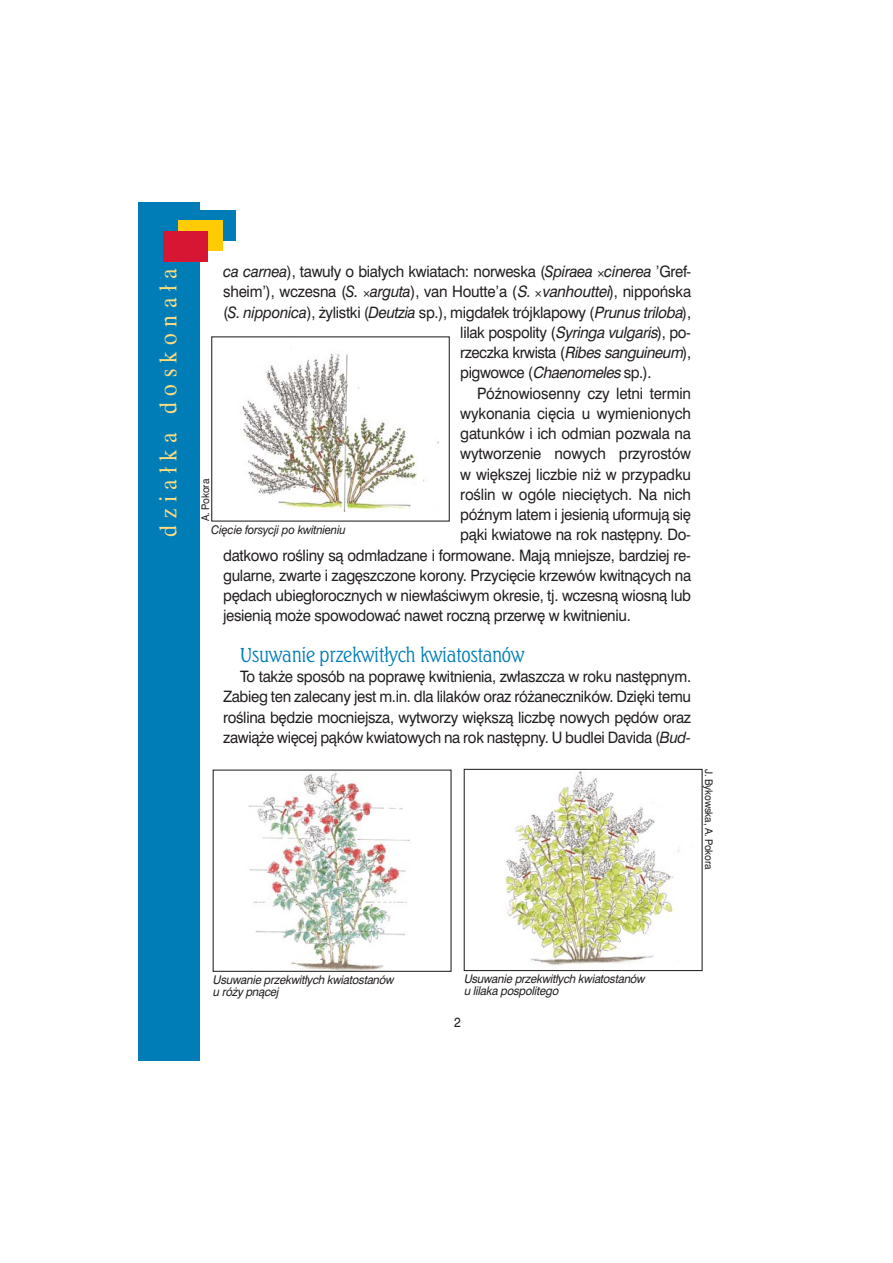
<style>
.page{position:relative;width:893px;height:1263px;background:#fff}
.page>*{position:absolute;margin:0;border:0;box-sizing:border-box;transform-origin:0 0}
.t1{font:24px "Dutch 801 PL";letter-spacing:.3em;color:#ffdd7e;scale:.9 1}
.t2{font:300 19.5px "Seagull PL";letter-spacing:-.02em;color:#007db6;scale:.95 1}
.t3{font:15.75px/20.2px "Swiss 721 PL";letter-spacing:-.02em;color:#231f20;text-align:justify;scale:.95 1}
.t4{font:13.5px "Swiss 721 PL";color:#231f20;scale:.9 1}
.t5{font:italic 12px/12px "Swiss 721 PL";color:#231f20;scale:.95 1}
.t6{font:italic 12px "Swiss 721 PL";letter-spacing:-.02em;color:#231f20;scale:.95 1}
.t7{font:10.5px "Swiss 721 PL";letter-spacing:-.02em;color:#231f20;scale:.95 1}
.s1{font-style:italic}
</style>
<div class="page">
<div style="left:138px;top:202px;width:61px;height:859px;background:#007db6"></div>
<div style="left:191px;top:210px;width:44px;height:31px;background:#007db6"></div>
<div style="left:178px;top:220px;width:44px;height:31px;background:#ffcb04"></div>
<div style="left:163px;top:231px;width:45px;height:31px;background:#d71634"></div>
<img style="left:248px;top:773px;width:162px;height:197px">
<img style="left:505px;top:771px;width:175px;height:194px">
<div style="left:463px;top:769px;width:239px;height:202px;border:1px solid #231f20"></div>
<img style="left:242px;top:353px;width:197px;height:159px">
<div style="left:211px;top:336px;width:239px;height:186px;border:1px solid #231f20"></div>
<h1 class="t1" style="left:159px;top:537px;width:300px;rotate:-90deg">działka doskonała</h1>
<p class="t3" style="left:223px;top:263px;width:494px"><span class="s1">ca car nea</span>), ta wu ∏y o bia ∏ych kwia tach: nor we ska (<span class="s1">Spi ra ea ci ne rea</span> ’Gre f-</p>
<p class="t3" style="left:223px;top:283px;width:494px">she im’), wcze sna (<span class="s1">S. ar gu ta</span>), van Ho ut te’a (<span class="s1">S. van ho uttei</span>), nip poƒ ska</p>
<p class="t3" style="left:223px;top:304px;width:494px">(<span class="s1">S. nip po ni ca</span>), ˝y list ki (<span class="s1">Deut zia</span> sp.), mig da ∏ek trój kla po wy (<span class="s1">Pru nus trilo ba</span>),</p>
<p class="t3" style="left:460px;top:324px;width:244px">li lak po spo li ty (<span class="s1">Sy rin ga vulga ris</span>), po -</p>
<p class="t3" style="left:460px;top:344px;width:244px">rzecz ka krwi sta (<span class="s1">Ribes san gu ineum</span>),</p>
<p class="t3" style="left:460px;top:364px;width:203px">pi gwow ce (<span class="s1">Cha eno me les</span>sp.).</p>
<p class="t3" style="left:477px;top:385px;width:226px">Póê no wio sen ny czy let ni ter min</p>
<p class="t3" style="left:460px;top:405px;width:244px">wy ko na nia ci´ cia u wy mie nio nych</p>
<p class="t3" style="left:460px;top:425px;width:244px">ga tun ków i ich od mian po zwa la na</p>
<p class="t3" style="left:460px;top:445px;width:244px">wy two rze nie no wych przy ro stów</p>
<p class="t3" style="left:460px;top:466px;width:244px">w wi´k szej licz bie ni˝ w przy pad ku</p>
<p class="t3" style="left:460px;top:486px;width:244px">ro Êlin w ogó le nieci´ tych. Na nich</p>
<p class="t3" style="left:460px;top:506px;width:244px">póê nym la tem i je sie nià ufor mu jà si´</p>
<p class="t3" style="left:460px;top:526px;width:244px">pà ki kwia to we na rok na st´p ny. Do -</p>
<p class="t3" style="left:223px;top:547px;width:494px">dat ko wo ro Êli ny sà od m∏a dza ne i for mo wa ne. Ma jà mniej sze, bar dziej re -</p>
<p class="t3" style="left:223px;top:567px;width:494px">gu lar ne, zwar te i za g´sz czo ne ko ro ny. Przy ci´ cie krze wów kwit nà cych na</p>
<p class="t3" style="left:223px;top:587px;width:494px">p´ dach ubie g∏o rocz nych w nie w∏a Êci wym okre sie, tj. wcze snà wio snà lub</p>
<p class="t3" style="left:223px;top:607px;width:430px">je sie nià mo ˝e spo wo do waç na wet rocz nà prze rw´ w kwit nie niu.</p>
<p class="t2" style="left:240px;top:647px;width:301px">Usuwanie przekwitłych kwiatostanów</p>
<p class="t3" style="left:223px;top:668px;width:494px;text-indent:17px">To tak ˝e spo sób na po pra w´ kwit nie nia, zw∏asz cza w ro ku na st´p nym.<br>Za bieg ten za le ca ny jest m.in. dla li la ków oraz ró ˝a necz ni ków. Dzi´ ki te mu ro Êli na b´ dzie moc niej sza, wy two rzy wi´k szà licz b´ no wych p´ dów oraz za wià ˝e wi´ cej pà ków kwia to wych na rok na st´p ny. U bu dlei Da vi da (<span class="s1">Bud -</span></p>
<p class="t7" style="left:201px;top:521px;width:46px;rotate:-90deg">A. Pokora</p>
<p class="t6" style="left:211px;top:525px;width:143px">Ci´ cie for sy cji po kwit nie niu</p>
<p class="t7" style="left:712px;top:769px;width:107px;rotate:90deg">J. Bykowska, A. Pokora</p>
<p class="t5" style="left:213px;top:975px;width:194px">Usu wa nie prze kwit∏ych kwia to sta nów u ró ˝y pnà cej</p>
<p class="t5" style="left:463px;top:974px;width:194px">Usu wa nie prze kwit∏ych kwia to sta nów u lila ka po spo lite go</p>
<p class="t4" style="left:454px;top:1017px;width:9px">2</p>
</div>
